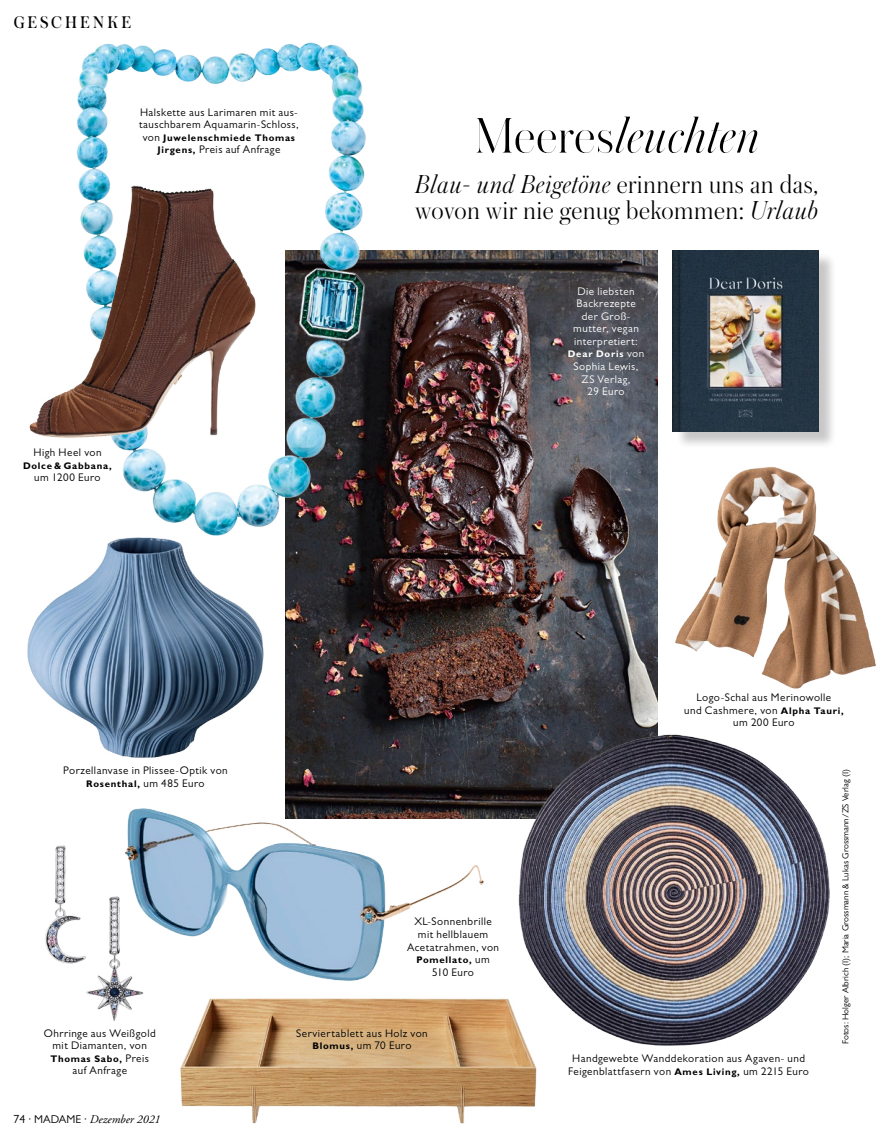
<style>
.page{position:relative;width:893px;height:1144px;background:#fff}
.page>*{position:absolute;margin:0;border:0;box-sizing:border-box;transform-origin:0 0}
.t1{font:italic 300 52.5px "Austin Hairline";letter-spacing:.005em;color:#000}
.t2{font:300 27.3px/26.2px "Austin";letter-spacing:.02em;color:#000}
.t3{font:17.7px "Austin";letter-spacing:.175em;color:#000}
.t4{font:italic 11.85px "Adobe Garamond Pro";color:#000}
.t5{font:11.1px/12.6px "Gill Sans MT Std";letter-spacing:.045em;color:#000;text-align:center}
.t6{font:11.1px/12.6px "Gill Sans MT Std";letter-spacing:.045em;color:#fff;text-align:center}
.t7{font:700 9.6px "Gill Sans MT Std";letter-spacing:.075em;color:#000}
.t8{font:700 9.6px "Gill Sans MT Std";letter-spacing:.075em;color:#fff}
.t9{font:8.85px "Gill Sans MT Std";color:#000}
.s1{font-weight:400;font-size:11.1px}
.s2{font-weight:700;font-size:9.6px}
.s3{font-style:normal}
.s4{font-style:italic}
.s5{font-family:"Gill Sans MT Std";font-style:normal}
.s6{font-family:"Gill Sans MT Std";font-style:normal;font-size:11.4px}
</style>
<div class="page">
<img style="left:285px;top:250px;width:373px;height:568px">
<img style="left:76px;top:42px;width:296px;height:502px">
<img style="left:29px;top:179px;width:234px;height:266px">
<img style="left:87px;top:896px;width:57px;height:125px">
<img style="left:45px;top:845px;width:47px;height:124px">
<img style="left:119px;top:801px;width:367px;height:185px">
<div style="left:675px;top:253px;width:162px;height:197px;background:#000;opacity:.22"></div>
<img style="left:673px;top:250px;width:145px;height:181px">
<img style="left:27px;top:532px;width:243px;height:226px">
<img style="left:675px;top:467px;width:201px;height:222px">
<img style="left:180px;top:998px;width:357px;height:126px">
<img style="left:510px;top:726px;width:320px;height:327px">
<h3 class="t3" style="left:14px;top:10px;width:119px">GESCHENKE</h3>
<p class="t5" style="left:139px;top:106px;width:161px;text-align:left">Halskette aus Larimaren mit aus&shy;tauschbarem Aquamarin-Schloss,</p>
<p class="t7" style="left:143px;top:132px;width:154px"><span class="s1">von</span> Juwelenschmiede Thomas</p>
<p class="t5" style="left:157px;top:143px;width:124px"><span class="s2">Jirgens,</span> Preis auf Anfrage</p>
<p class="t5" style="left:33px;top:446px;width:70px">High Heel von</p>
<p class="t7" style="left:23px;top:460px;width:90px">Dolce &amp; Gabbana,</p>
<p class="t5" style="left:34px;top:471px;width:68px">um 1200 Euro</p>
<h1 class="t1" style="left:475px;top:100px;width:286px"><span class="s3">Meeres</span>leuchten</h1>
<h2 class="t2" style="left:415px;top:170px;width:404px"><span class="s4">Blau- und Beigetöne</span> erinnern uns an das, wovon wir nie genug bekommen: <span class="s4">Urlaub</span></h2>
<p class="t6" style="left:573px;top:284px;width:67px">Die liebsten<br>Backrezepte der Groß&shy;mutter, vegan interpretiert:</p>
<p class="t8" style="left:568px;top:348px;width:78px">Dear Doris <span class="s1">von</span></p>
<p class="t6" style="left:574px;top:360px;width:66px">Sophia Lewis,<br>ZS Verlag,<br>29 Euro</p>
<p class="t5" style="left:684px;top:691px;width:161px">Logo-Schal aus Merinowolle<br>und Cashmere, von <span class="s2">Alpha Tauri, </span>um 200 Euro</p>
<p class="t5" style="left:63px;top:764px;width:166px">Porzellanvase in Plissee-Optik von</p>
<p class="t7" style="left:86px;top:778px;width:120px">Rosenthal, <span class="s1">um 485 Euro</span></p>
<p class="t5" style="left:44px;top:1026px;width:114px">Ohrringe aus Weißgold mit Diamanten, von</p>
<p class="t7" style="left:51px;top:1052px;width:100px">Thomas Sabo, <span class="s1">Preis</span></p>
<p class="t5" style="left:72px;top:1064px;width:56px">auf Anfrage</p>
<p class="t4" style="left:14px;top:1112px;width:148px"><span class="s5">74 ∙</span> <span class="s6">MADAME</span> <span class="s5">∙</span> Dezember 2021</p>
<p class="t5" style="left:407px;top:915px;width:93px">XL-Sonnenbrille mit hellblauem<br>Acetatrahmen, von</p>
<p class="t7" style="left:417px;top:954px;width:75px">Pomellato, <span class="s1">um</span></p>
<p class="t5" style="left:432px;top:965px;width:43px">510 Euro</p>
<p class="t5" style="left:296px;top:1026px;width:133px">Serviertablett aus Holz von<br><span class="s2">Blomus,</span> um 70 Euro</p>
<p class="t5" style="left:568px;top:1052px;width:242px">Handgewebte Wanddekoration aus Agaven- und<br>Feigenblattfasern von <span class="s2">Ames Living,</span> um 2215 Euro</p>
<p class="t9" style="left:840px;top:1044px;width:276px;rotate:-90deg">Fotos: Holger Albrich (I); Maria Grossmann &amp; Lukas Grossmann/ZS Verlag (I)</p>
</div>
